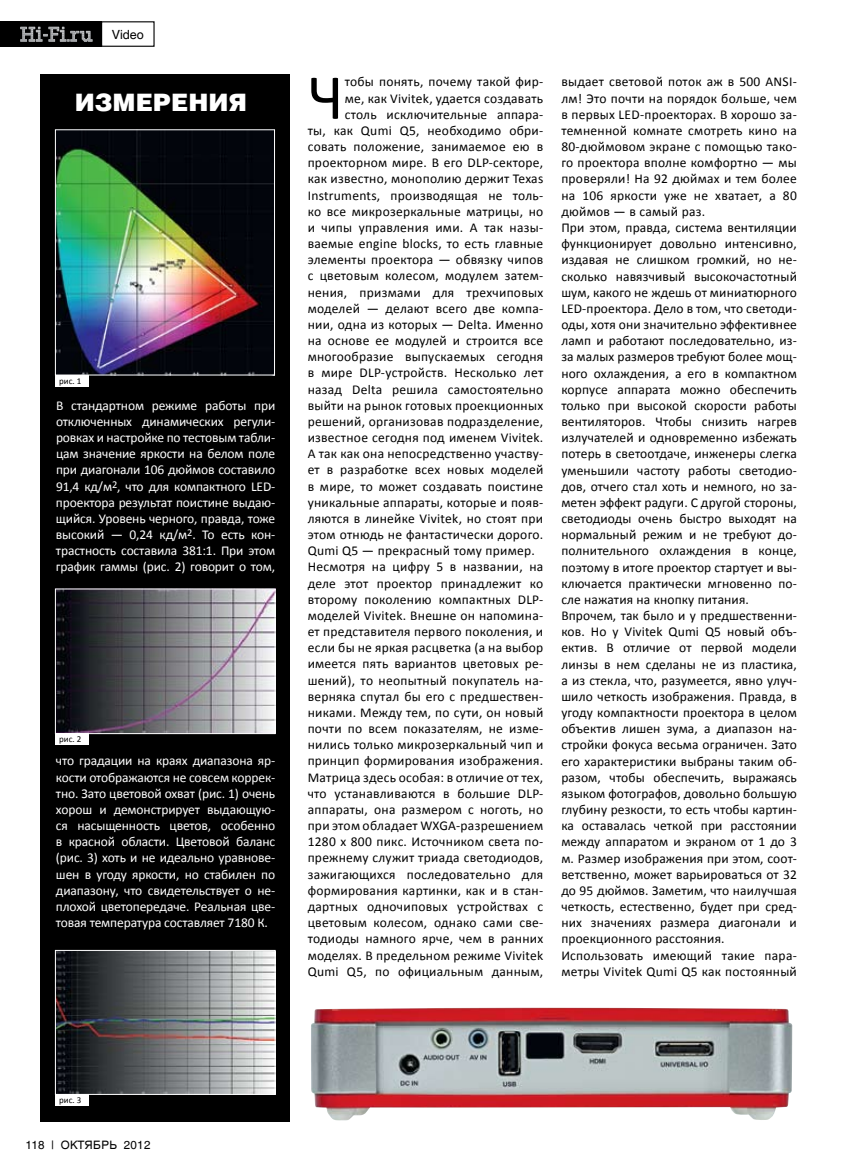
<style>
.page{position:relative;width:851px;height:1170px;background:#fff}
.page>*{position:absolute;margin:0;border:0;box-sizing:border-box;transform-origin:0 0}
.t1{font:64.35px "Calibri";color:#000}
.t2{font:900 24px "Helios";color:#fff}
.t3{font:13.5px/16.2px "Calibri";letter-spacing:.015em;color:#000}
.t4{font:13.5px/16.2px "Calibri";letter-spacing:-.01em;color:#fff;text-align:justify}
.t5{font:12.6px "AG Helvetica Cyr Roman";color:#000}
.t6{font:11.55px "AG Helvetica";letter-spacing:.03em;color:#000}
.t7{font:9px "Calibri";color:#000}
</style>
<div class="page">
<div style="left:0;top:21px;width:101px;height:26px;background:#000"></div>
<svg style="left:20px;top:27px;width:72px;height:15px"></svg>
<div style="left:101px;top:21px;width:53px;height:26px;border:1px solid #000"></div>
<div style="left:40px;top:74px;width:249px;height:1047px;background:#000"></div>
<img style="left:57px;top:131px;width:216px;height:242px">
<div style="left:55px;top:129px;width:220px;height:246px;border:1px solid #fff"></div>
<div style="left:55px;top:375px;width:34px;height:12px;background:#fff"></div>
<img style="left:57px;top:950px;width:219px;height:144px">
<div style="left:55px;top:949px;width:220px;height:145px;border:1px solid #fff"></div>
<div style="left:55px;top:1094px;width:34px;height:11px;background:#fff"></div>
<img style="left:57px;top:590px;width:216px;height:142px">
<div style="left:55px;top:588px;width:220px;height:146px;border:1px solid #fff"></div>
<div style="left:55px;top:733px;width:34px;height:12px;background:#fff"></div>
<img style="left:311px;top:1007px;width:481px;height:113px">
<p class="t5" style="left:112px;top:27px;width:34px">Video</p>
<h2 class="t2" style="left:75px;top:87px;width:174px">измерения</h2>
<p class="t7" style="left:59px;top:375px;width:24px">рис. 1</p>
<p class="t4" style="left:56px;top:396px;width:221px">В стандартном режиме работы при отключенных динамических регули&shy;ровках и настройке по тестовым табли&shy;цам значение яркости на белом поле при диагонали 106 дюймов составило 91,4 кд/м<sup>2</sup>, что для компактного LED&shy;проектора результат поистине выдаю&shy;щийся. Уровень черного, правда, тоже высокий — 0,24 кд/м<sup>2</sup>. То есть кон&shy;трастность составила 381:1. При этом график гаммы (рис. 2) говорит о том,</p>
<p class="t7" style="left:59px;top:733px;width:24px">рис. 2</p>
<p class="t4" style="left:56px;top:752px;width:221px">что градации на краях диапазона яр&shy;кости отображаются не совсем коррек&shy;тно. Зато цветовой охват (рис. 1) очень хорош и демонстрирует выдающую&shy;ся насыщенность цветов, особенно в красной области. Цветовой баланс (рис. 3) хоть и не идеально уравнове&shy;шен в угоду яркости, но стабилен по диапазону, что свидетельствует о не&shy;плохой цветопередаче. Реальная цве&shy;товая температура составляет 7180 К.</p>
<h1 class="t1" style="left:307px;top:57px;width:37px">Ч</h1>
<p class="t3" style="left:345px;top:73px;width:200px">тобы понять, почему такой фир-</p>
<p class="t3" style="left:345px;top:89px;width:200px">ме, как Vivitek, удается создавать</p>
<p class="t3" style="left:345px;top:105px;width:200px">столь исключительные аппара-</p>
<p class="t3" style="left:307px;top:122px;width:237px">ты, как Qumi Q5, необходимо обри-</p>
<p class="t3" style="left:307px;top:138px;width:237px">совать положение, занимаемое ею в</p>
<p class="t3" style="left:307px;top:154px;width:237px">проекторном мире. В его DLP-секторе,</p>
<p class="t3" style="left:307px;top:170px;width:237px">как известно, монополию держит Texas</p>
<p class="t3" style="left:307px;top:186px;width:237px">Instruments, производящая не толь-</p>
<p class="t3" style="left:307px;top:202px;width:237px">ко все микрозеркальные матрицы, но</p>
<p class="t3" style="left:307px;top:219px;width:237px">и чипы управления ими. А так назы-</p>
<p class="t3" style="left:307px;top:235px;width:237px">ваемые engine blocks, то есть главные</p>
<p class="t3" style="left:307px;top:251px;width:237px">элементы проектора — обвязку чипов</p>
<p class="t3" style="left:307px;top:267px;width:237px">с цветовым колесом, модулем затем-</p>
<p class="t3" style="left:307px;top:283px;width:237px">нения, призмами для трехчиповых</p>
<p class="t3" style="left:307px;top:299px;width:237px">моделей — делают всего две компа-</p>
<p class="t3" style="left:307px;top:315px;width:237px">нии, одна из которых — Delta. Именно</p>
<p class="t3" style="left:307px;top:332px;width:237px">на основе ее модулей и строится все</p>
<p class="t3" style="left:307px;top:348px;width:237px">многообразие выпускаемых сегодня</p>
<p class="t3" style="left:307px;top:364px;width:237px">в мире DLP-устройств. Несколько лет</p>
<p class="t3" style="left:307px;top:380px;width:237px">назад Delta решила самостоятельно</p>
<p class="t3" style="left:307px;top:396px;width:237px">выйти на рынок готовых проекционных</p>
<p class="t3" style="left:307px;top:412px;width:237px">решений, организовав подразделение,</p>
<p class="t3" style="left:307px;top:429px;width:237px">известное сегодня под именем Vivitek.</p>
<p class="t3" style="left:307px;top:445px;width:237px">А так как она непосредственно участву-</p>
<p class="t3" style="left:307px;top:461px;width:237px">ет в разработке всех новых моделей</p>
<p class="t3" style="left:307px;top:477px;width:237px">в мире, то может создавать поистине</p>
<p class="t3" style="left:307px;top:493px;width:237px">уникальные аппараты, которые и появ-</p>
<p class="t3" style="left:307px;top:509px;width:237px">ляются в линейке Vivitek, но стоят при</p>
<p class="t3" style="left:307px;top:526px;width:237px">этом отнюдь не фантастически дорого.</p>
<p class="t3" style="left:307px;top:542px;width:229px">Qumi Q5 — прекрасный тому пример.</p>
<p class="t3" style="left:307px;top:558px;width:237px">Несмотря на цифру 5 в названии, на</p>
<p class="t3" style="left:307px;top:574px;width:237px">деле этот проектор принадлежит ко</p>
<p class="t3" style="left:307px;top:590px;width:237px">второму поколению компактных DLP-</p>
<p class="t3" style="left:307px;top:606px;width:237px">моделей Vivitek. Внешне он напомина-</p>
<p class="t3" style="left:307px;top:623px;width:237px">ет представителя первого поколения, и</p>
<p class="t3" style="left:307px;top:639px;width:237px">если бы не яркая расцветка (а на выбор</p>
<p class="t3" style="left:307px;top:655px;width:237px">имеется пять вариантов цветовых ре-</p>
<p class="t3" style="left:307px;top:671px;width:237px">шений), то неопытный покупатель на-</p>
<p class="t3" style="left:307px;top:687px;width:237px">верняка спутал бы его с предшествен-</p>
<p class="t3" style="left:307px;top:703px;width:237px">никами. Между тем, по сути, он новый</p>
<p class="t3" style="left:307px;top:719px;width:237px">почти по всем показателям, не изме-</p>
<p class="t3" style="left:307px;top:736px;width:237px">нились только микрозеркальный чип и</p>
<p class="t3" style="left:307px;top:752px;width:237px">принцип формирования изображения.</p>
<p class="t3" style="left:307px;top:768px;width:237px">Матрица здесь особая: в отличие от тех,</p>
<p class="t3" style="left:307px;top:784px;width:237px">что устанавливаются в большие DLP-</p>
<p class="t3" style="left:307px;top:800px;width:237px">аппараты, она размером с ноготь, но</p>
<p class="t3" style="left:307px;top:816px;width:237px">при этом обладает WXGA-разрешением</p>
<p class="t3" style="left:307px;top:833px;width:237px">1280 х 800 пикс. Источником света по-</p>
<p class="t3" style="left:307px;top:849px;width:237px">прежнему служит триада светодиодов,</p>
<p class="t3" style="left:307px;top:865px;width:237px">зажигающихся последовательно для</p>
<p class="t3" style="left:307px;top:881px;width:237px">формирования картинки, как и в стан-</p>
<p class="t3" style="left:307px;top:897px;width:237px">дартных одночиповых устройствах с</p>
<p class="t3" style="left:307px;top:913px;width:237px">цветовым колесом, однако сами све-</p>
<p class="t3" style="left:307px;top:930px;width:237px">тодиоды намного ярче, чем в ранних</p>
<p class="t3" style="left:307px;top:946px;width:237px">моделях. В предельном режиме Vivitek</p>
<p class="t3" style="left:307px;top:962px;width:237px">Qumi Q5, по официальным данным,</p>
<p class="t3" style="left:561px;top:73px;width:237px">выдает световой поток аж в 500 ANSI&shy;лм! Это почти на порядок больше, чем в первых LED-проекторах. В хорошо за&shy;темненной комнате смотреть кино на 80-дюймовом экране с помощью тако&shy;го проектора вполне комфортно — мы проверяли! На 92 дюймах и тем более на 106 яркости уже не хватает, а 80 дюймов — в самый раз.<br>При этом, правда, система вентиляции функционирует довольно интенсивно, издавая не слишком громкий, но не&shy;сколько навязчивый высокочастотный шум, какого не ждешь от миниатюрного LED-проектора. Дело в том, что светоди&shy;оды, хотя они значительно эффективнее ламп и работают последовательно, из&shy;за малых размеров требуют более мощ&shy;ного охлаждения, а его в компактном корпусе аппарата можно обеспечить только при высокой скорости работы вентиляторов. Чтобы снизить нагрев излучателей и одновременно избежать потерь в светоотдаче, инженеры слегка уменьшили частоту работы светодио&shy;дов, отчего стал хоть и немного, но за&shy;метен эффект радуги. С другой стороны, светодиоды очень быстро выходят на нормальный режим и не требуют до&shy;полнительного охлаждения в конце, поэтому в итоге проектор стартует и вы&shy;ключается практически мгновенно по&shy;сле нажатия на кнопку питания.<br>Впрочем, так было и у предшественни&shy;ков. Но у Vivitek Qumi Q5 новый объ&shy;ектив. В отличие от первой модели линзы в нем сделаны не из пластика, а из стекла, что, разумеется, явно улуч&shy;шило четкость изображения. Правда, в угоду компактности проектора в целом объектив лишен зума, а диапазон на&shy;стройки фокуса весьма ограничен. Зато его характеристики выбраны таким об&shy;разом, чтобы обеспечить, выражаясь языком фотографов, довольно большую глубину резкости, то есть чтобы картин&shy;ка оставалась четкой при расстоянии между аппаратом и экраном от 1 до 3 м. Размер изображения при этом, соот&shy;ветственно, может варьироваться от 32 до 95 дюймов. Заметим, что наилучшая четкость, естественно, будет при сред&shy;них значениях размера диагонали и проекционного расстояния.<br>Использовать имеющий такие пара&shy;метры Vivitek Qumi Q5 как постоянный</p>
<p class="t7" style="left:59px;top:1094px;width:24px">рис. 3</p>
<p class="t6" style="left:26px;top:1138px;width:126px">118 | октябрь 2012</p>
</div>
